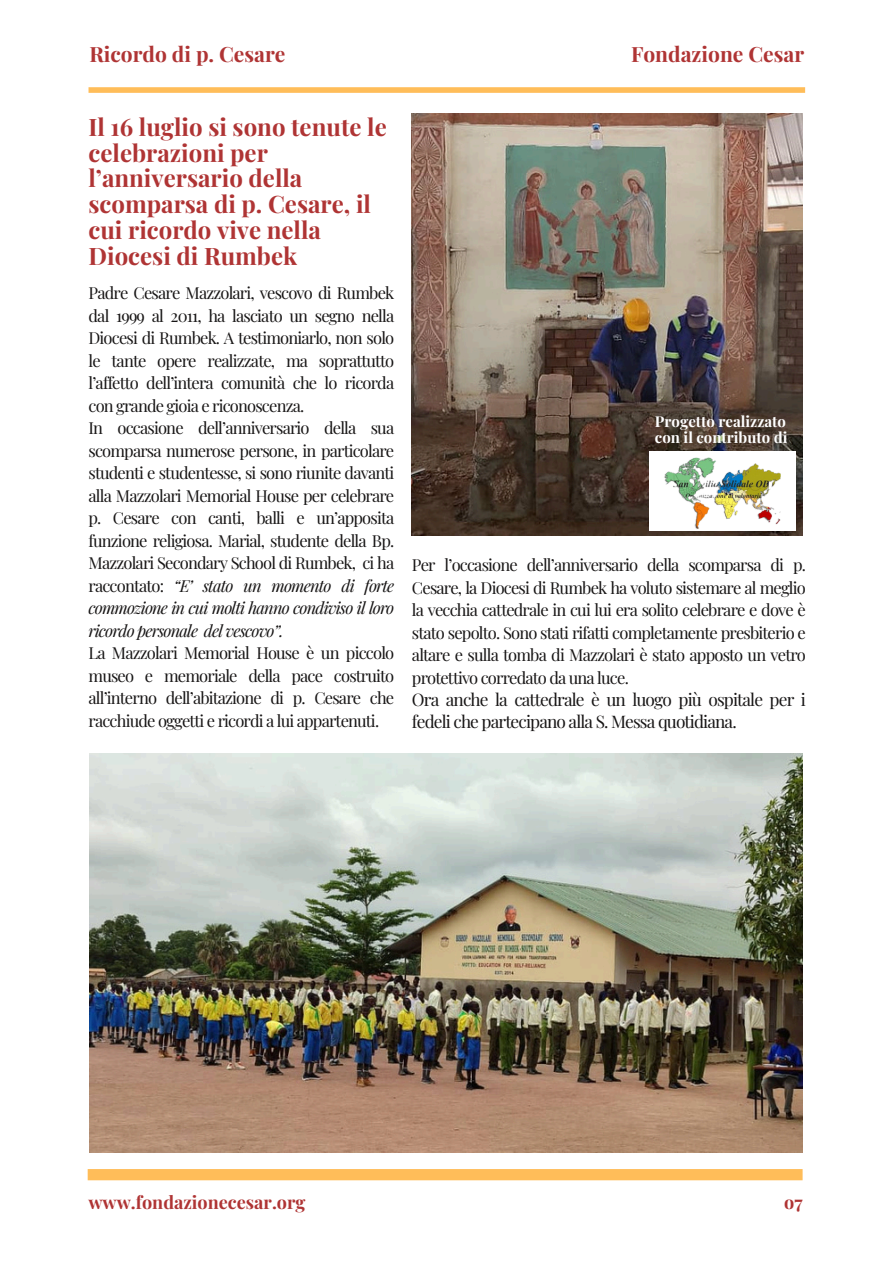
<style>
.page{position:relative;width:894px;height:1264px;background:#fff}
.page>*{position:absolute;margin:0;border:0;box-sizing:border-box;transform-origin:0 0}
.t1{font:700 24px/25.8px "Playfair Display";color:#af3434}
.t2{font:700 21px "Playfair Display";color:#af3434}
.t3{font:700 18px "Playfair Display";color:#af3434}
.t4{font:17.25px/21.3px "Playfair Display";letter-spacing:-.05em;color:#171515}
.t5{font:16.5px/22.5px "Playfair Display";letter-spacing:-.05em;color:#171515}
.t6{font:700 15px "Playfair Display";color:#fff}
.s1{font-style:italic}
</style>
<div class="page">
<div style="left:88px;top:1168px;width:714px;height:12px;background:#ffbd59"></div>
<div style="left:88px;top:87px;width:716px;height:6px;background:#ffbd59"></div>
<img style="left:412px;top:113px;width:390px;height:422px">
<img style="left:89px;top:753px;width:712px;height:399px">
<div style="left:649px;top:451px;width:146px;height:79px;background:#fff"></div>
<img style="left:662px;top:457px;width:121px;height:74px">
<p class="t2" style="left:89px;top:40px;width:198px">Ricordo di p. Cesare</p>
<p class="t2" style="left:630px;top:40px;width:175px">Fondazione Cesar</p>
<h4 class="t1" style="left:88px;top:113px;width:300px">Il 16 luglio si sono tenute le celebrazioni per l’anniversario della scomparsa di p. Cesare, il cui ricordo vive nella<br>Diocesi di Rumbek</h4>
<h2 class="t5" style="left:88px;top:281px;width:307px">Padre Cesare Mazzolari, vescovo di Rumbek dal 1999 al 2011, ha lasciato un segno nella Diocesi di Rumbek. A testimoniarlo, non solo le tante opere realizzate, ma soprattutto l’affetto dell’intera comunità che lo ricorda con grande gioia e riconoscenza.<br>In occasione dell’anniversario della sua scomparsa numerose persone, in particolare studenti e studentesse, si sono riunite davanti alla Mazzolari Memorial House per celebrare p. Cesare con canti, balli e un’apposita funzione religiosa. Marial, studente della Bp.<br>Mazzolari Secondary School di Rumbek, ci ha raccontato: <span class="s1">“E’ stato un momento di forte commozione in cui molti hanno condiviso il loro ricordo personale del vescovo”.<br></span>La Mazzolari Memorial House è un piccolo museo e memoriale della pace costruito all’interno dell’abitazione di p. Cesare che racchiude oggetti e ricordi a lui appartenuti.</h2>
<h3 class="t6" style="left:654px;top:411px;width:132px">Progetto realizzato</h3>
<h3 class="t6" style="left:654px;top:427px;width:134px">con il contributo di</h3>
<h2 class="t5" style="left:412px;top:553px;width:395px;text-align:justify">Per l’occasione dell’anniversario della scomparsa di p.<br>Cesare, la Diocesi di Rumbek ha voluto sistemare al meglio la vecchia cattedrale in cui lui era solito celebrare e dove è stato sepolto. Sono stati rifatti completamente presbiterio e altare e sulla tomba di Mazzolari è stato apposto un vetro protettivo corredato da una luce.</h2>
<h2 class="t4" style="left:412px;top:688px;width:395px">Ora anche la cattedrale è un luogo più ospitale per i fedeli che partecipano alla S. Messa quotidiana.</h2>
<p class="t3" style="left:88px;top:1189px;width:218px">www.fondazionecesar.org</p>
<h4 class="t3" style="left:784px;top:1189px;width:20px">o7</h4>
</div>
